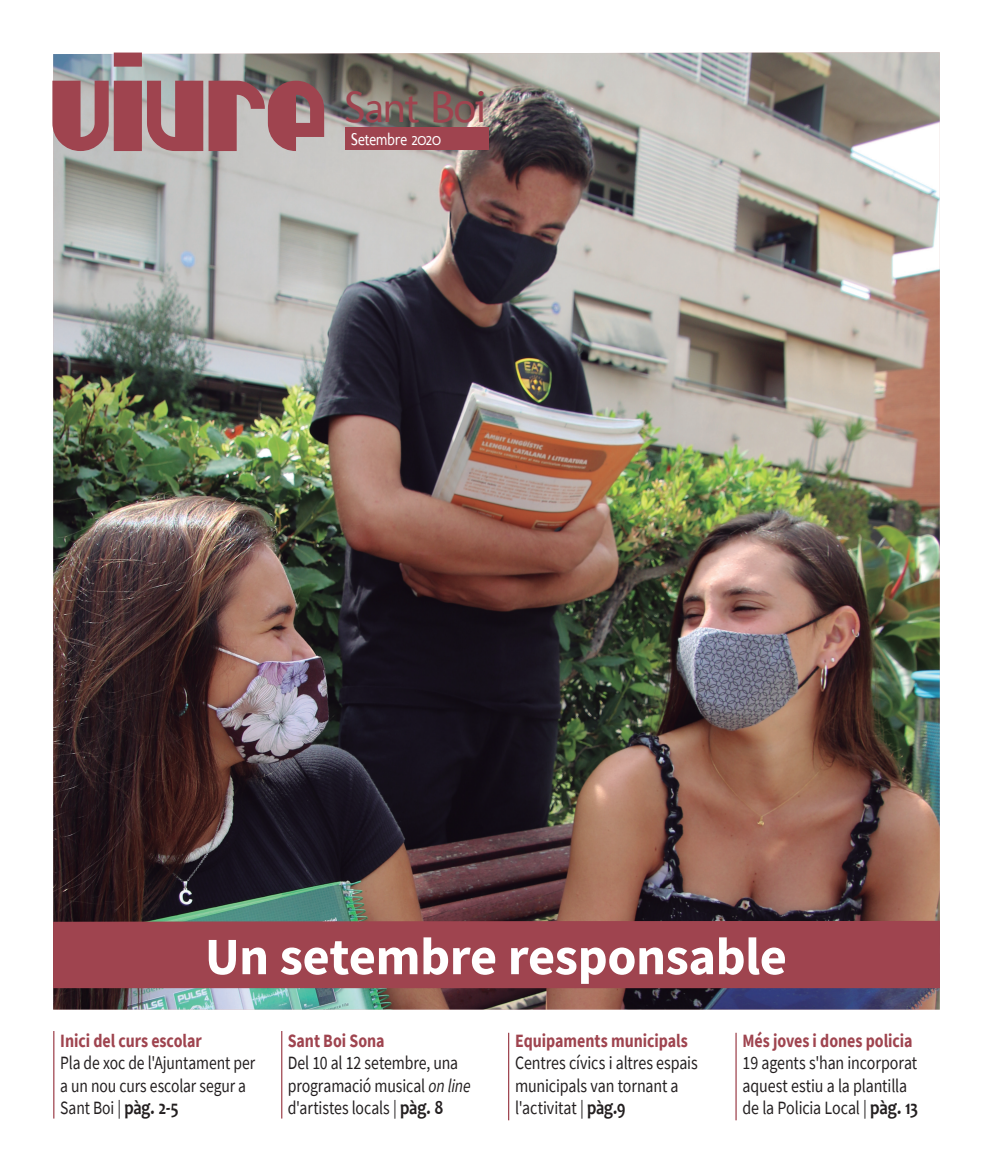
<style>
.page{position:relative;width:993px;height:1170px;background:#fff}
.page>*{position:absolute;margin:0;border:0;box-sizing:border-box;transform-origin:0 0}
.t1{font:112.5px "Felix";letter-spacing:.005em;color:#9f444f}
.Portada_Títol{font:700 52.5px "Source Sans Pro";letter-spacing:-.01em;color:#fff}
.t2{font:45px "Molengo";letter-spacing:-.035em;color:#9f444f}
.Portada_Sumari_Títol{font:18.75px/22.5px "Source Sans Pro";letter-spacing:-.01em;color:#231f20;scale:.85 1}
.Portada_Sumari_Títol-2{font:700 18.75px "Source Sans Pro";letter-spacing:-.005em;color:#9f444f;scale:.85 1}
.Portada_Sumari_Títol-3{font:18.75px/22.5px "Source Sans Pro";letter-spacing:-.01em;color:#231f20;scale:.84 1}
.Portada_Sumari_Títol-4{font:18.75px/22.5px "Source Sans Pro";letter-spacing:-.01em;color:#231f20;scale:.83 1}
.Portada_Data{font:17.5px "Molengo";letter-spacing:-.02em;color:#fff;scale:.85 1}
.s1{font-family:"Candara";font-weight:700;font-size:20px}
.s2{font-style:italic}
</style>
<div class="page">
<img style="left:53px;top:52px;width:886px;height:957px">
<hr style="left:735px;top:1032px;width:1px;height:88px;background:#9f444f">
<div style="left:345px;top:127px;width:143px;height:23px;background:#9f444f"></div>
<svg style="left:344px;top:87px;width:145px;height:44px"></svg>
<hr style="left:53px;top:1030px;width:1px;height:88px;background:#9f444f">
<hr style="left:508px;top:1032px;width:1px;height:88px;background:#9f444f">
<hr style="left:281px;top:1030px;width:1px;height:88px;background:#9f444f">
<div style="left:53px;top:920px;width:886px;height:67px;background:#9f444f"></div>
<h1 class="t1" style="left:52px;top:38px;width:278px">viure</h1>
<h3 class="t2" style="left:344px;top:79px;width:144px">Sant Boi</h3>
<p class="Portada_Data" style="left:351px;top:129px;width:107px">Setembre 2020</p>
<p class="Portada_Títol" style="left:316px;top:921px;width:359px">Sant Boi batega</p>
<p class="Portada_Títol" style="left:205px;top:921px;width:583px">Un setembre responsable</p>
<p class="Portada_Sumari_Títol-2" style="left:60px;top:1027px;width:168px">Inici del curs escolar</p>
<p class="Portada_Sumari_Títol-4" style="left:60px;top:1051px;width:236px">Pla de xoc de l'Ajuntament per a un nou curs escolar segur a<br>Sant Boi | <span class="s1">pàg. 2-5</span></p>
<p class="Portada_Sumari_Títol-2" style="left:287px;top:1027px;width:115px">Sant Boi Sona</p>
<p class="Portada_Sumari_Títol-3" style="left:287px;top:1051px;width:219px">Del 10 al 12 setembre, una programació musical <span class="s2">on line </span>d'artistes locals | <span class="s1">pàg. 8</span></p>
<p class="Portada_Sumari_Títol-2" style="left:515px;top:1027px;width:205px">Equipaments municipals</p>
<p class="Portada_Sumari_Títol" style="left:515px;top:1051px;width:216px">Centres cívics i altres espais municipals van tornant a l'activitat | <span class="s1">pàg.9</span></p>
<p class="Portada_Sumari_Títol-2" style="left:742px;top:1027px;width:201px">Més joves i dones policia</p>
<p class="Portada_Sumari_Títol" style="left:742px;top:1051px;width:208px">19 agents s'han incorporat aquest estiu a la plantilla de la Policia Local | <span class="s1">pàg. 13</span></p>
</div>
